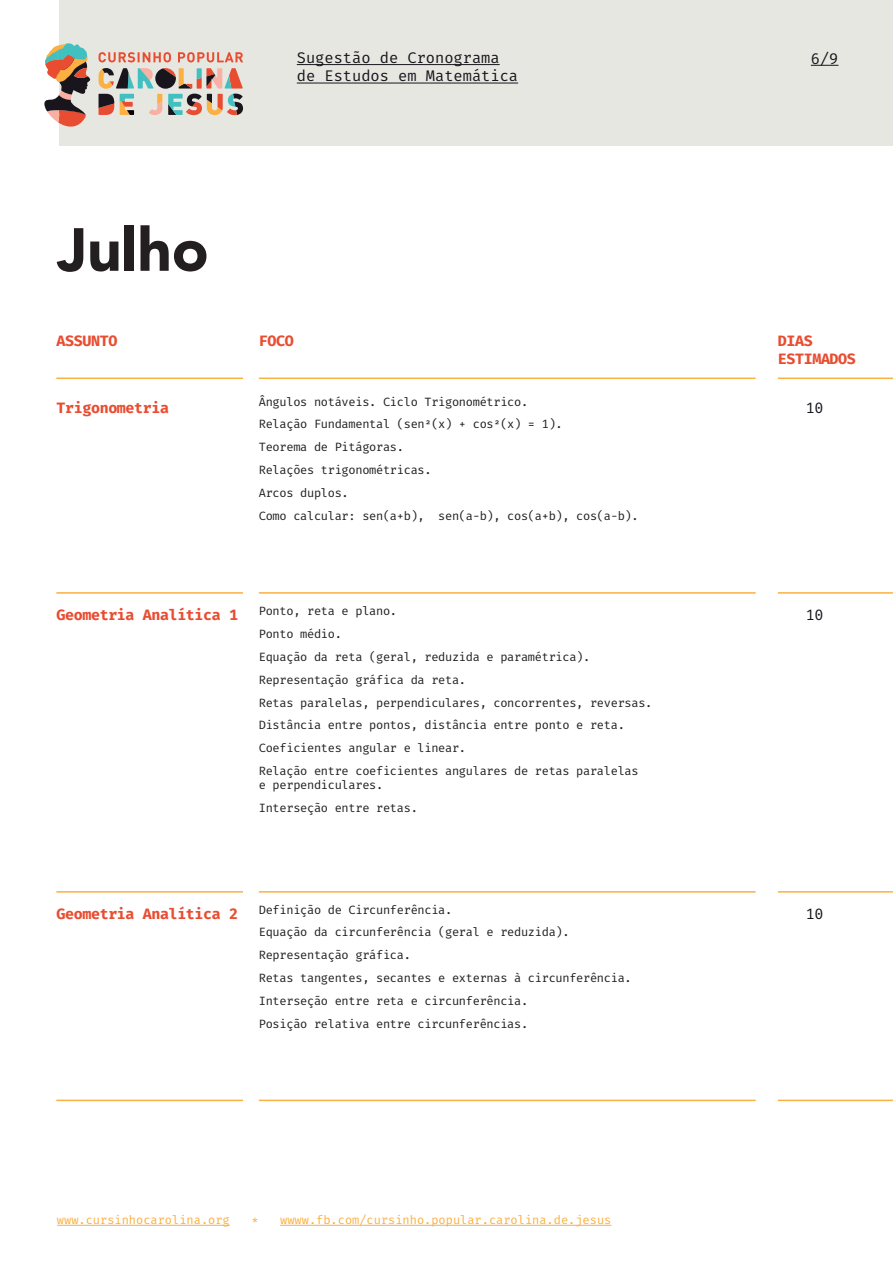
<style>
.page{position:relative;width:893px;height:1263px;background:#fff}
.page>*{position:absolute;margin:0;border:0;box-sizing:border-box;transform-origin:0 0}
.t1{font:900 60.15px "Avenir";color:#231f20}
.t2{font:15.3px/18.5px "Fira Mono";color:#19151c}
.t3{font:700 15px/18px "Fira Mono";letter-spacing:-.025em;color:#e94d31}
.t4{font:15px "Fira Mono";color:#19151c}
.t5{font:12px/22.8px "Fira Mono";letter-spacing:-.025em;color:#231f20}
.t6{font:12px "Fira Mono";color:#fbb041}
</style>
<div class="page">
<div style="left:59px;top:0;width:834px;height:146px;background:#e7e7e1"></div>
<svg style="left:99px;top:52px;width:72px;height:10px"></svg>
<svg style="left:178px;top:52px;width:65px;height:10px"></svg>
<svg style="left:44px;top:43px;width:47px;height:84px"></svg>
<svg style="left:99px;top:68px;width:144px;height:47px"></svg>
<hr style="left:297px;top:64px;width:203px;height:1px;background:#19151c">
<hr style="left:297px;top:83px;width:221px;height:1px;background:#19151c">
<hr style="left:57px;top:1225px;width:173px;height:1px;background:#fbb041">
<hr style="left:280px;top:1225px;width:331px;height:1px;background:#fbb041">
<hr style="left:56px;top:377px;width:187px;height:2px;background:#fbb041">
<hr style="left:778px;top:377px;width:115px;height:2px;background:#fbb041">
<hr style="left:259px;top:377px;width:497px;height:2px;background:#fbb041">
<hr style="left:56px;top:592px;width:187px;height:2px;background:#fbb041">
<hr style="left:778px;top:592px;width:115px;height:2px;background:#fbb041">
<hr style="left:259px;top:592px;width:497px;height:2px;background:#fbb041">
<hr style="left:56px;top:891px;width:187px;height:2px;background:#fbb041">
<hr style="left:778px;top:891px;width:115px;height:2px;background:#fbb041">
<hr style="left:259px;top:891px;width:497px;height:2px;background:#fbb041">
<hr style="left:56px;top:1099px;width:187px;height:2px;background:#fbb041">
<hr style="left:778px;top:1099px;width:115px;height:2px;background:#fbb041">
<hr style="left:259px;top:1099px;width:497px;height:2px;background:#fbb041">
<svg style="left:811px;top:65px;width:27px;height:1px"></svg>
<h1 class="t1" style="left:57px;top:198px;width:153px">Julho</h1>
<p class="t2" style="left:297px;top:50px;width:223px">Sugestão de Cronograma de Estudos em Matemática</p>
<p class="t2" style="left:811px;top:50px;width:29px">6/9</p>
<p class="t3" style="left:57px;top:333px;width:62px">ASSUNTO</p>
<p class="t3" style="left:259px;top:333px;width:36px">FOCO</p>
<p class="t3" style="left:778px;top:333px;width:79px">DIAS<br>ESTIMADOS</p>
<p class="t5" style="left:259px;top:391px;width:381px">Ângulos notáveis. Ciclo Trigonométrico.<br>Relação Fundamental (sen²(x) + cos²(x) = 1).<br>Teorema de Pitágoras.<br>Relações trigonométricas.<br>Arcos duplos.<br>Como calcular: sen(a+b), sen(a-b), cos(a+b), cos(a-b).</p>
<p class="t3" style="left:57px;top:400px;width:114px">Trigonometria</p>
<p class="t4" style="left:806px;top:397px;width:19px">10</p>
<p class="t3" style="left:57px;top:607px;width:183px">Geometria Analítica 1</p>
<p class="t5" style="left:259px;top:601px;width:395px">Ponto, reta e plano.<br>Ponto médio.<br>Equação da reta (geral, reduzida e paramétrica).<br>Representação gráfica da reta.<br>Retas paralelas, perpendiculares, concorrentes, reversas.<br>Distância entre pontos, distância entre ponto e reta.<br>Coeficientes angular e linear.<br>Relação entre coeficientes angulares de retas paralelas</p>
<p class="t5" style="left:259px;top:775px;width:161px">e perpendiculares.<br>Interseção entre retas.</p>
<p class="t3" style="left:57px;top:905px;width:183px">Geometria Analítica 2</p>
<p class="t5" style="left:259px;top:899px;width:374px">Definição de Circunferência.<br>Equação da circunferência (geral e reduzida).<br>Representação gráfica.<br>Retas tangentes, secantes e externas à circunferência.<br>Interseção entre reta e circunferência.<br>Posição relativa entre circunferências.</p>
<p class="t6" style="left:57px;top:1211px;width:174px">www.cursinhocarolina.org</p>
<p class="t6" style="left:251px;top:1211px;width:362px">* wwww.fb.com/cursinho.popular.carolina.de.jesus</p>
<p class="t4" style="left:806px;top:605px;width:19px">10</p>
<p class="t4" style="left:806px;top:903px;width:19px">10</p>
</div>
